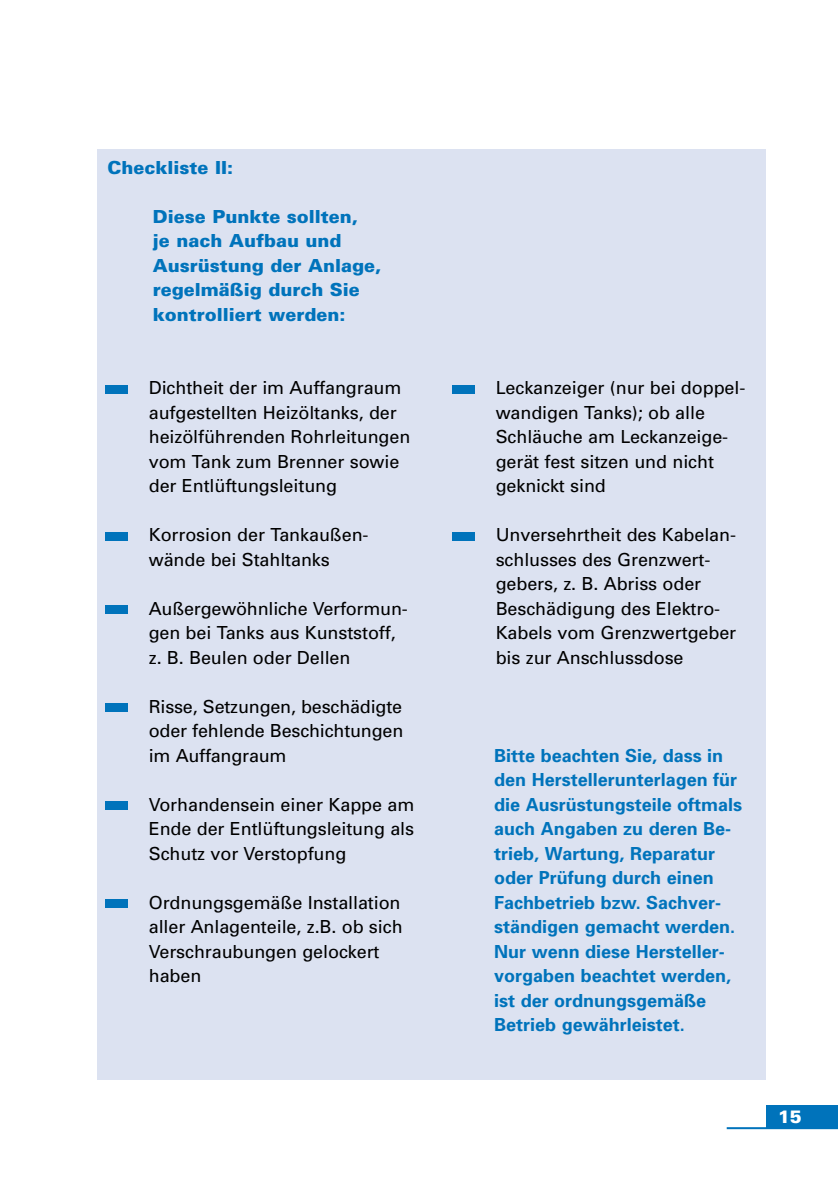
<style>
.page{position:relative;width:838px;height:1190px;background:#fff}
.page>*{position:absolute;margin:0;border:0;box-sizing:border-box;transform-origin:0 0}
.t1{font:18px/24.4px "Univers";letter-spacing:-.005em;color:#000}
.t2{font:700 18px/24.4px "Univers";color:#0073bb}
.t3{font:900 18px/24.4px "Univers";color:#0073bb}
.t4{font:900 18px "Univers";color:#fff}
</style>
<div class="page">
<div style="left:97px;top:149px;width:669px;height:931px;background:#dce2f1"></div>
<div style="left:766px;top:1106px;width:72px;height:22px;background:#0073bb"></div>
<hr style="left:727px;top:1127px;width:111px;height:2px;background:#0073bb">
<div style="left:105px;top:899px;width:23px;height:9px;background:#0073bb"></div>
<div style="left:105px;top:801px;width:23px;height:9px;background:#0073bb"></div>
<div style="left:105px;top:703px;width:23px;height:9px;background:#0073bb"></div>
<div style="left:105px;top:605px;width:23px;height:9px;background:#0073bb"></div>
<div style="left:105px;top:532px;width:23px;height:8px;background:#0073bb"></div>
<div style="left:105px;top:385px;width:23px;height:8px;background:#0073bb"></div>
<div style="left:452px;top:532px;width:23px;height:8px;background:#0073bb"></div>
<div style="left:452px;top:385px;width:23px;height:8px;background:#0073bb"></div>
<p class="t3" style="left:107px;top:157px;width:127px">Checkliste II:</p>
<p class="t3" style="left:153px;top:206px;width:230px">Diese Punkte sollten,<br>je nach Aufbau und<br>Ausrüstung der Anlage, regelmäßig durch Sie kontrolliert werden:</p>
<p class="t1" style="left:149px;top:378px;width:263px">Dichtheit der im Auffangraum aufgestellten Heizöltanks, der heizölführenden Rohrleitungen vom Tank zum Brenner sowie der Entlüftungsleitung</p>
<p class="t1" style="left:149px;top:525px;width:221px">Korrosion der Tankaußen&shy;wände bei Stahltanks</p>
<p class="t1" style="left:149px;top:598px;width:261px">Außergewöhnliche Verformun&shy;gen bei Tanks aus Kunststoff, z. B. Beulen oder Dellen</p>
<p class="t1" style="left:149px;top:696px;width:256px;text-align:justify">Risse, Setzungen, beschädigte oder fehlende Beschichtungen im Auffangraum</p>
<p class="t1" style="left:149px;top:794px;width:267px;text-align:justify">Vorhandensein einer Kappe am Ende der Entlüftungsleitung als Schutz vor Verstopfung</p>
<p class="t1" style="left:149px;top:892px;width:255px">Ordnungsgemäße Installation aller Anlagenteile, z.B. ob sich<br>Verschraubungen gelockert haben</p>
<p class="t1" style="left:496px;top:378px;width:251px">Leckanzeiger (nur bei doppel&shy;wandigen Tanks); ob alle<br>Schläuche am Leckanzeige&shy;gerät fest sitzen und nicht geknickt sind</p>
<p class="t1" style="left:496px;top:525px;width:242px">Unversehrtheit des Kabelan&shy;schlusses des Grenzwert&shy;gebers, z. B. Abriss oder<br>Beschädigung des Elektro-<br>Kabels vom Grenzwertgeber bis zur Anschlussdose</p>
<p class="t2" style="left:494px;top:745px;width:249px">Bitte beachten Sie, dass in den Herstellerunterlagen für die Ausrüstungsteile oftmals auch Angaben zu deren Be&shy;trieb, Wartung, Reparatur oder Prüfung durch einen<br>Fachbetrieb bzw. Sachver&shy;ständigen gemacht werden.<br>Nur wenn diese Hersteller&shy;vorgaben beachtet werden, ist der ordnungsgemäße<br>Betrieb gewährleistet.</p>
<p class="t4" style="left:778px;top:1110px;width:26px">15</p>
</div>
